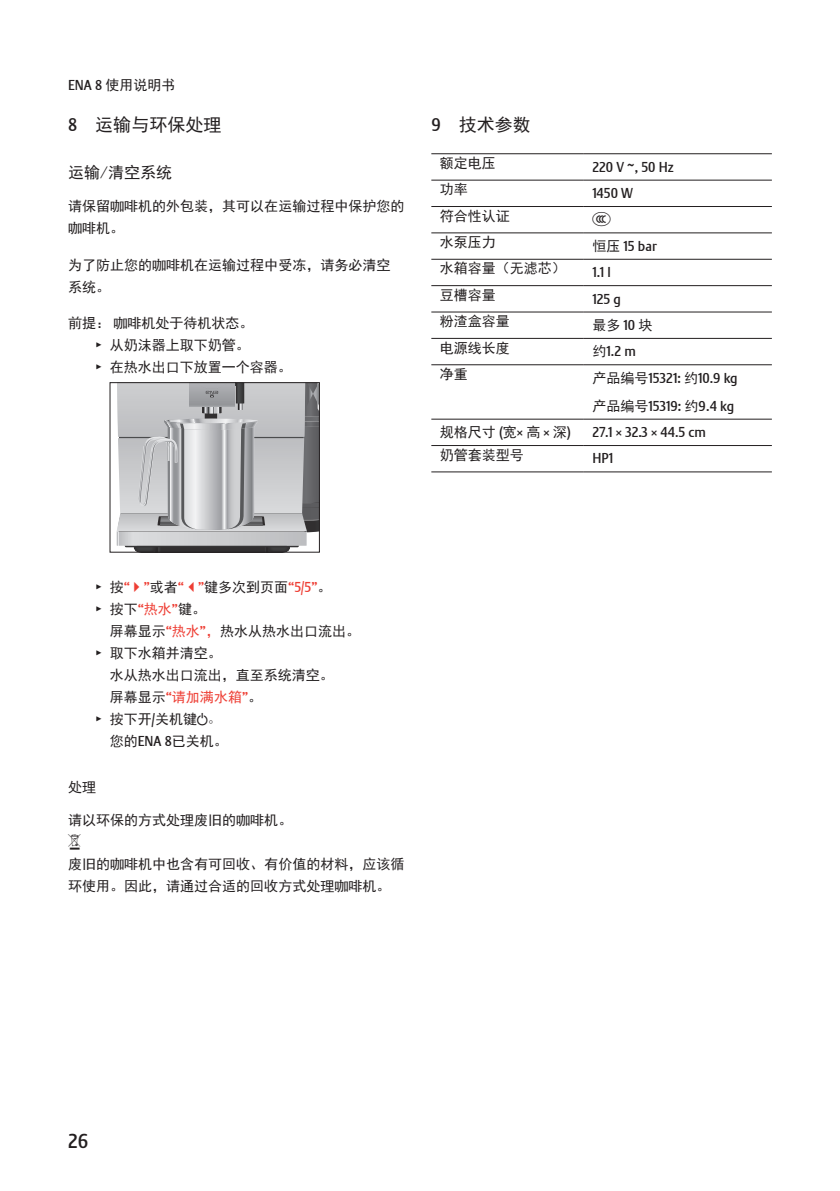
<style>
.page{position:relative;width:840px;height:1191px;background:#fff}
.page>*{position:absolute;margin:0;border:0;box-sizing:border-box;transform-origin:0 0}
.t1{font:20px "Stalemate Pro 2 J Medium";color:#231f20}
.Kapitel_Ueberschrift{font:18px "Sim Hei";color:#231f20}
.Unterkapitel_Uebersc{font:16px "Sim Hei";color:#231f20}
.Para_td{font:14px "Stalemate LF";color:#231f20}
.Para_Abstand{font:14px/22px "Sim Hei";color:#231f20}
.Aufforderung{font:14px "Sim Hei";color:#231f20}
.Para_td-2{font:14px "Sim Hei";color:#231f20}
.Resultat{font:14px "Sim Hei";color:#231f20}
.Para{font:14px/22px "Sim Hei";color:#231f20}
.Voraussetzung{font:14px "Sim Hei";color:#231f20}
.Resultat_Letztes{font:14px "Sim Hei";color:#231f20}
.Unterkapitel_Uebersc-2{font:14px "Sim Hei";color:#231f20}
.Para_Abstand-2{font:14px "Jura Pict 2006";color:#231f20}
.Para_td-3{font:14px "Jura Pict 2006";color:#231f20}
.s1{font-family:"Stalemate LF"}
.s2{font-family:"Jura Pict 2006"}
.s3{font-family:"Sim Hei"}
.s4{font-family:"Stalemate LF";color:#ee3e34}
.s5{color:#ee3e34}
.s6{font-family:"Adobe Song Std";font-weight:300}
</style>
<div class="page">
<svg style="left:117px;top:384px;width:200px;height:166px;background:#bbbcbe"></svg>
<div style="left:110px;top:382px;width:209px;height:170px;border:1px solid #231f20"></div>
<hr style="left:431px;top:153px;width:152px;height:1px;background:#231f20">
<hr style="left:583px;top:153px;width:188px;height:1px;background:#231f20">
<hr style="left:431px;top:180px;width:152px;height:1px;background:#231f20">
<hr style="left:583px;top:180px;width:188px;height:1px;background:#231f20">
<hr style="left:431px;top:206px;width:152px;height:1px;background:#231f20">
<hr style="left:583px;top:206px;width:188px;height:1px;background:#231f20">
<hr style="left:431px;top:232px;width:152px;height:1px;background:#231f20">
<hr style="left:583px;top:232px;width:188px;height:1px;background:#231f20">
<hr style="left:431px;top:259px;width:152px;height:1px;background:#231f20">
<hr style="left:583px;top:259px;width:188px;height:1px;background:#231f20">
<hr style="left:431px;top:285px;width:152px;height:1px;background:#231f20">
<hr style="left:583px;top:285px;width:188px;height:1px;background:#231f20">
<hr style="left:431px;top:311px;width:152px;height:1px;background:#231f20">
<hr style="left:583px;top:311px;width:188px;height:1px;background:#231f20">
<hr style="left:431px;top:338px;width:152px;height:1px;background:#231f20">
<hr style="left:583px;top:338px;width:188px;height:1px;background:#231f20">
<hr style="left:431px;top:364px;width:152px;height:1px;background:#231f20">
<hr style="left:583px;top:364px;width:188px;height:1px;background:#231f20">
<hr style="left:431px;top:419px;width:152px;height:1px;background:#231f20">
<hr style="left:583px;top:419px;width:188px;height:1px;background:#231f20">
<hr style="left:431px;top:445px;width:152px;height:1px;background:#231f20">
<hr style="left:431px;top:471px;width:152px;height:1px;background:#231f20">
<hr style="left:583px;top:445px;width:188px;height:1px;background:#231f20">
<hr style="left:583px;top:471px;width:188px;height:1px;background:#231f20">
<p class="Para_Abstand" style="left:68px;top:74px;width:109px"><span class="s1">ENA 8</span> 使用说明书</p>
<p class="Kapitel_Ueberschrift" style="left:68px;top:115px;width:155px"><span class="s1">8</span> 运输与环保处理</p>
<p class="Unterkapitel_Uebersc" style="left:68px;top:164px;width:105px">运输/清空系统</p>
<p class="Para" style="left:68px;top:195px;width:337px">请保留咖啡机的外包装，其可以在运输过程中保护您的咖啡机。</p>
<p class="Para_Abstand" style="left:68px;top:254px;width:323px">为了防止您的咖啡机在运输过程中受冻，请务必清空系统。</p>
<p class="Voraussetzung" style="left:68px;top:316px;width:187px">前提：咖啡机处于待机状态。</p>
<p class="Aufforderung" style="left:96px;top:338px;width:155px"><span class="s2">T</span> 从奶沫器上取下奶管。</p>
<p class="Aufforderung" style="left:96px;top:360px;width:197px"><span class="s2">T</span> 在热水出口下放置一个容器。</p>
<p class="Kapitel_Ueberschrift" style="left:431px;top:115px;width:101px"><span class="s1">9</span> 技术参数</p>
<p class="Para_td-2" style="left:439px;top:156px;width:57px">额定电压</p>
<p class="Para_td" style="left:592px;top:158px;width:83px">220 V ~, 50 Hz</p>
<p class="Para_td-2" style="left:439px;top:182px;width:29px">功率</p>
<p class="Para_td" style="left:592px;top:185px;width:42px">1450 W</p>
<p class="Para_td-2" style="left:439px;top:209px;width:71px">符合性认证</p>
<p class="Para_td-3" style="left:592px;top:211px;width:20px">G</p>
<p class="Para_td-2" style="left:439px;top:235px;width:57px">水泵压力</p>
<p class="Para_td" style="left:592px;top:237px;width:66px"><span class="s3">恒压</span> 15 bar</p>
<p class="Para_td-2" style="left:439px;top:261px;width:127px">水箱容量（无滤芯）</p>
<p class="Para_td" style="left:592px;top:264px;width:20px">1.1 l</p>
<p class="Para_td-2" style="left:439px;top:288px;width:57px">豆槽容量</p>
<p class="Para_td" style="left:592px;top:290px;width:30px">125 g</p>
<p class="Para_td-2" style="left:439px;top:314px;width:71px">粉渣盒容量</p>
<p class="Para_td-2" style="left:592px;top:318px;width:62px">最多 <span class="s1">10</span> 块</p>
<p class="Para_td-2" style="left:439px;top:340px;width:71px">电源线长度</p>
<p class="Para_td" style="left:592px;top:343px;width:45px"><span class="s3">约</span>1.2 m</p>
<p class="Para_td-2" style="left:439px;top:367px;width:29px">净重</p>
<p class="Para_td" style="left:592px;top:369px;width:147px"><span class="s3">产品编号</span>15321: <span class="s3">约</span>10.9 kg</p>
<p class="Para_td" style="left:592px;top:397px;width:143px"><span class="s3">产品编号</span>15319: <span class="s3">约</span>9.4 kg</p>
<p class="Para_td-2" style="left:439px;top:425px;width:132px">规格尺寸 <span class="s1">(</span>宽<span class="s1">×</span> 高 <span class="s1">×</span> 深<span class="s1">)</span></p>
<p class="Para_td" style="left:592px;top:424px;width:115px">27.1 × 32.3 × 44.5 cm</p>
<p class="Para_td-2" style="left:439px;top:448px;width:85px">奶管套装型号</p>
<p class="Para_td" style="left:592px;top:450px;width:22px">HP1</p>
<p class="Aufforderung" style="left:96px;top:580px;width:236px"><span class="s2">T</span> 按<span class="s4">“ ”</span>或者<span class="s4">“ ”</span>键多次到页面<span class="s4">“5/5”</span>。</p>
<p class="Aufforderung" style="left:96px;top:602px;width:111px"><span class="s2">T</span> 按下<span class="s4">“</span><span class="s5">热水</span><span class="s4">”</span>键。</p>
<p class="Resultat" style="left:110px;top:624px;width:252px">屏幕显示<span class="s4">“</span><span class="s5">热水</span><span class="s4">”</span><span class="s5">，</span>热水从热水出口流出。</p>
<p class="Aufforderung" style="left:96px;top:646px;width:127px"><span class="s2">T</span> 取下水箱并清空。</p>
<p class="Resultat" style="left:110px;top:668px;width:225px">水从热水出口流出，直至系统清空。</p>
<p class="Resultat" style="left:110px;top:690px;width:154px">屏幕显示<span class="s4">“</span><span class="s5">请加满水箱</span><span class="s4">”</span>。</p>
<p class="Aufforderung" style="left:96px;top:712px;width:126px"><span class="s2">T</span> 按下开<span class="s1">/</span>关机键<span class="s2">Q</span><span class="s6">。</span></p>
<p class="Resultat_Letztes" style="left:110px;top:734px;width:120px">您的<span class="s1">ENA 8</span>已关机。</p>
<p class="Unterkapitel_Uebersc-2" style="left:68px;top:779px;width:29px">处理</p>
<p class="Para" style="left:68px;top:809px;width:226px">请以环保的方式处理废旧的咖啡机。</p>
<p class="Para_Abstand-2" style="left:68px;top:833px;width:14px">H</p>
<p class="Para_Abstand" style="left:68px;top:853px;width:338px">废旧的咖啡机中也含有可回收、有价值的材料，应该循环使用。因此，请通过合适的回收方式处理咖啡机。</p>
<h1 class="t1" style="left:68px;top:1129px;width:22px">26</h1>
</div>
